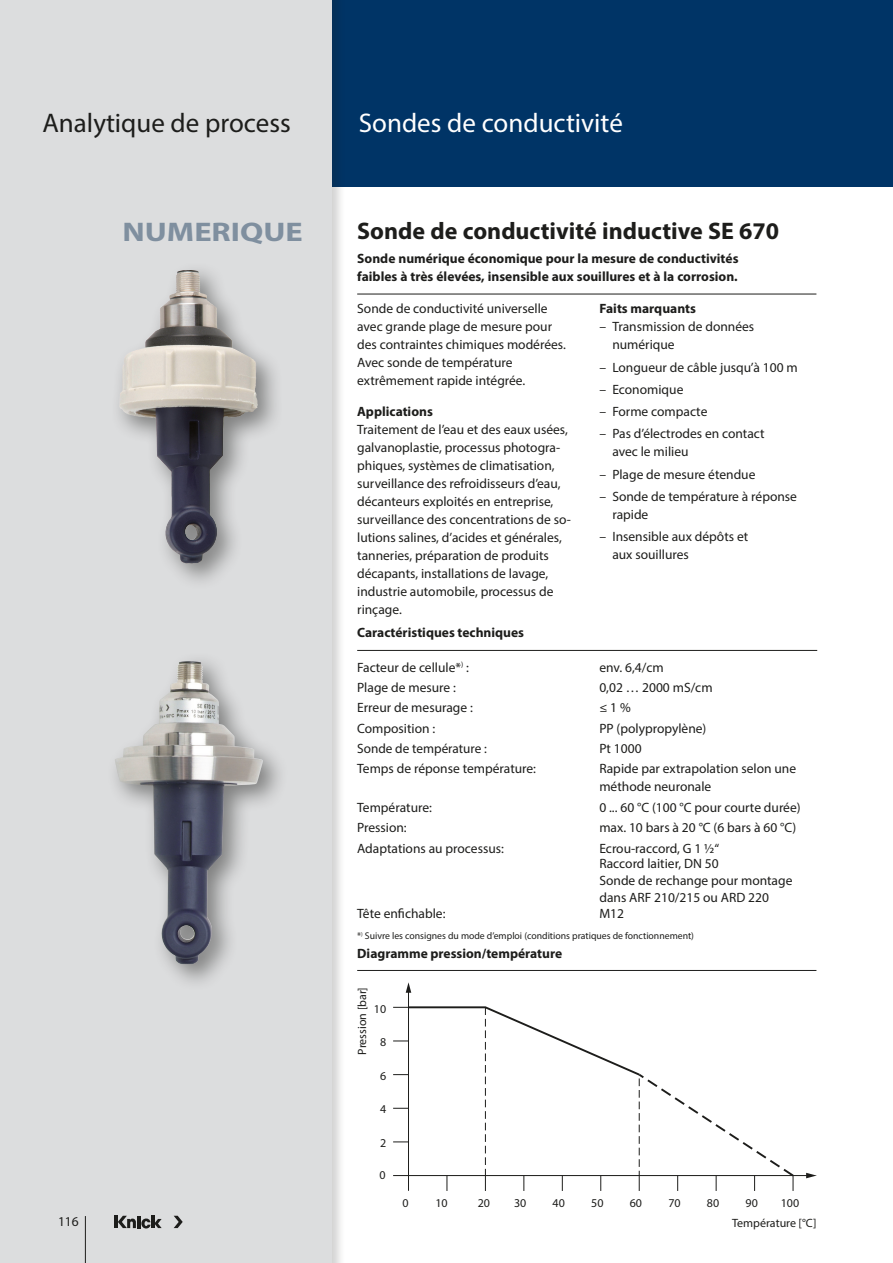
<style>
.page{position:relative;width:893px;height:1263px;background:#fff}
.page>*{position:absolute;margin:0;border:0;box-sizing:border-box;transform-origin:0 0}
.Produktgruppe{font:27px "Myriad Pro";color:#fff}
.t1{font:27px "Myriad Pro";color:#1d1d1b}
.Headline{font:700 27px "Myriad Pro";color:#7f8f9f;scale:1.2 1}
.Headline_Produkt{font:700 24px "Myriad Pro";color:#1d1d1b}
.Text{font:13.5px/18px "Myriad Pro";color:#1d1d1b}
.Tabelle{font:13.5px/18px "Myriad Pro";color:#1d1d1b}
.Tabelle_D{font:13.5px "Myriad Pro";color:#1d1d1b}
.Subhead_Produkt{font:700 13.5px/18px "Myriad Pro";color:#1d1d1b}
.Tabelle_Headline{font:700 13.5px "Myriad Pro";color:#1d1d1b}
.Zwischenüberschrift{font:700 13.5px "Myriad Pro";color:#1d1d1b}
.Beschriftungen{font:12px "Myriad Pro";color:#1d1d1b}
.Fußnoten{font:9.75px "Myriad Pro";color:#1d1d1b}
</style>
<div class="page">
<div style="left:332px;top:0;width:561px;height:187px;background:#003466"></div>
<div style="left:0;top:0;width:346px;height:1263px;background:#1d1d1b;opacity:.2"></div>
<div style="left:0;top:0;width:332px;height:1263px;background:#dcddde"></div>
<hr style="left:85px;top:1216px;width:1px;height:47px;background:#1d1d1b">
<hr style="left:114px;top:1216px;width:4px;height:12px;background:#1d1d1b">
<svg style="left:174px;top:1216px;width:9px;height:12px"></svg>
<svg style="left:118px;top:1216px;width:44px;height:12px"></svg>
<div style="left:110px;top:261px;width:174px;height:329px;background:#1d1d1b;opacity:.49"></div>
<img style="left:119px;top:270px;width:99px;height:294px">
<div style="left:106px;top:652px;width:183px;height:339px;background:#1d1d1b;opacity:.49"></div>
<img style="left:115px;top:661px;width:148px;height:303px">
<hr style="left:393px;top:1175px;width:415px;height:1px;background:#1d1d1b">
<svg style="left:806px;top:1173px;width:10px;height:5px"></svg>
<hr style="left:408px;top:991px;width:1px;height:200px;background:#1d1d1b">
<svg style="left:406px;top:982px;width:5px;height:11px"></svg>
<svg style="left:393px;top:1006px;width:403px;height:185px"></svg>
<hr style="left:357px;top:294px;width:459px;height:1px;background:#1d1d1b">
<hr style="left:357px;top:970px;width:459px;height:1px;background:#1d1d1b">
<hr style="left:357px;top:650px;width:460px;height:1px;background:#1d1d1b">
<h1 class="t1" style="left:43px;top:106px;width:250px">Analytique de process</h1>
<p class="Produktgruppe" style="left:359px;top:106px;width:266px">Sondes de conductivité</p>
<p class="Headline" style="left:122px;top:215px;width:152px">NUMERIQUE</p>
<p class="Headline_Produkt" style="left:357px;top:215px;width:423px">Sonde de conductivité inductive SE 670</p>
<p class="Subhead_Produkt" style="left:357px;top:249px;width:383px">Sonde numérique économique pour la mesure de conductivités faibles à très élevées, insensible aux souillures et à la corrosion.</p>
<p class="Text" style="left:357px;top:300px;width:210px">Sonde de conductivité universelle avec grande plage de mesure pour des contraintes chimiques modérées.<br>Avec sonde de température extrêmement rapide intégrée.</p>
<p class="Zwischenüberschrift" style="left:357px;top:403px;width:77px">Applications</p>
<p class="Text" style="left:357px;top:420px;width:215px">Traitement de l’eau et des eaux usées, galvanoplastie, processus photogra&shy;phiques, systèmes de climatisation, surveillance des refroidisseurs d’eau, décanteurs exploités en entreprise, surveillance des concentrations de so&shy;lutions salines, d’acides et générales, tanneries, préparation de produits décapants, installations de lavage, industrie automobile, processus de rinçage.</p>
<p class="Zwischenüberschrift" style="left:600px;top:300px;width:98px">Faits marquants</p>
<p class="Text" style="left:612px;top:318px;width:143px;text-indent:-13px">– Transmission de données numérique</p>
<p class="Text" style="left:600px;top:358px;width:200px">– Longueur de câble jusqu’à 100 m</p>
<p class="Text" style="left:600px;top:380px;width:85px">– Economique</p>
<p class="Text" style="left:600px;top:402px;width:109px">– Forme compacte</p>
<p class="Text" style="left:612px;top:425px;width:154px;text-indent:-13px">– Pas d’électrodes en contact avec le milieu</p>
<p class="Text" style="left:600px;top:465px;width:157px">– Plage de mesure étendue</p>
<p class="Text" style="left:612px;top:487px;width:186px;text-indent:-13px">– Sonde de température à réponse rapide</p>
<p class="Text" style="left:612px;top:527px;width:137px;text-indent:-13px">– Insensible aux dépôts et aux souillures</p>
<p class="Tabelle_Headline" style="left:357px;top:624px;width:168px">Caractéristiques techniques</p>
<p class="Tabelle_D" style="left:357px;top:659px;width:113px">Facteur de cellule*<sup>)</sup> :</p>
<p class="Tabelle_D" style="left:599px;top:659px;width:66px">env. 6,4/cm</p>
<p class="Tabelle_D" style="left:357px;top:679px;width:100px">Plage de mesure :</p>
<p class="Tabelle_D" style="left:599px;top:679px;width:115px">0,02 … 2000 mS/cm</p>
<p class="Tabelle_D" style="left:357px;top:699px;width:117px">Erreur de mesurage :</p>
<p class="Tabelle_D" style="left:599px;top:699px;width:33px">≤ 1 %</p>
<p class="Tabelle_D" style="left:357px;top:720px;width:80px">Composition :</p>
<p class="Tabelle_D" style="left:599px;top:720px;width:109px">PP (polypropylène)</p>
<p class="Tabelle_D" style="left:357px;top:740px;width:131px">Sonde de température :</p>
<p class="Tabelle_D" style="left:599px;top:740px;width:44px">Pt 1000</p>
<p class="Tabelle" style="left:357px;top:759px;width:180px">Temps de réponse température:</p>
<p class="Tabelle" style="left:599px;top:759px;width:198px">Rapide par extrapolation selon une méthode neuronale</p>
<p class="Tabelle" style="left:357px;top:798px;width:76px">Température:</p>
<p class="Tabelle" style="left:599px;top:798px;width:203px">0 ... 60 °C (100 °C pour courte durée)</p>
<p class="Tabelle" style="left:357px;top:818px;width:51px">Pression:</p>
<p class="Tabelle" style="left:599px;top:818px;width:198px">max. 10 bars à 20 °C (6 bars à 60 °C)</p>
<p class="Tabelle" style="left:357px;top:840px;width:148px">Adaptations au processus:</p>
<p class="Tabelle" style="left:599px;top:840px;width:121px">Ecrou-raccord, G 1 1/2“</p>
<p class="Tabelle" style="left:599px;top:854px;width:121px">Raccord laitier, DN 50</p>
<p class="Tabelle" style="left:599px;top:872px;width:195px;line-height:16.2px">Sonde de rechange pour montage dans ARF 210/215 ou ARD 220</p>
<p class="Tabelle" style="left:357px;top:904px;width:90px">Tête enfichable:</p>
<p class="Tabelle" style="left:599px;top:904px;width:26px">M12</p>
<p class="Fußnoten" style="left:357px;top:930px;width:338px">*<sup>)</sup> Suivre les consignes du mode d’emploi (conditions pratiques de fonctionnement)</p>
<p class="Tabelle_Headline" style="left:357px;top:944px;width:207px">Diagramme pression/température</p>
<p class="Beschriftungen" style="left:355px;top:1054px;width:69px;rotate:-90deg">Pression [bar]</p>
<p class="Beschriftungen" style="left:374px;top:1001px;width:14px">10</p>
<p class="Beschriftungen" style="left:380px;top:1035px;width:8px">8</p>
<p class="Beschriftungen" style="left:380px;top:1068px;width:8px">6</p>
<p class="Beschriftungen" style="left:380px;top:1102px;width:8px">4</p>
<p class="Beschriftungen" style="left:380px;top:1135px;width:8px">2</p>
<p class="Beschriftungen" style="left:379px;top:1168px;width:8px">0</p>
<p class="Beschriftungen" style="left:403px;top:1195px;width:8px">0</p>
<p class="Beschriftungen" style="left:435px;top:1195px;width:14px">10</p>
<p class="Beschriftungen" style="left:478px;top:1195px;width:14px">20</p>
<p class="Beschriftungen" style="left:514px;top:1195px;width:14px">30</p>
<p class="Beschriftungen" style="left:553px;top:1195px;width:14px">40</p>
<p class="Beschriftungen" style="left:591px;top:1195px;width:14px">50</p>
<p class="Beschriftungen" style="left:630px;top:1195px;width:14px">60</p>
<p class="Beschriftungen" style="left:668px;top:1195px;width:14px">70</p>
<p class="Beschriftungen" style="left:707px;top:1195px;width:14px">80</p>
<p class="Beschriftungen" style="left:745px;top:1195px;width:14px">90</p>
<p class="Beschriftungen" style="left:781px;top:1195px;width:20px">100</p>
<p class="Text" style="left:58px;top:1212px;width:22px">116</p>
<p class="Beschriftungen" style="left:732px;top:1215px;width:86px">Température [°C]</p>
</div>
